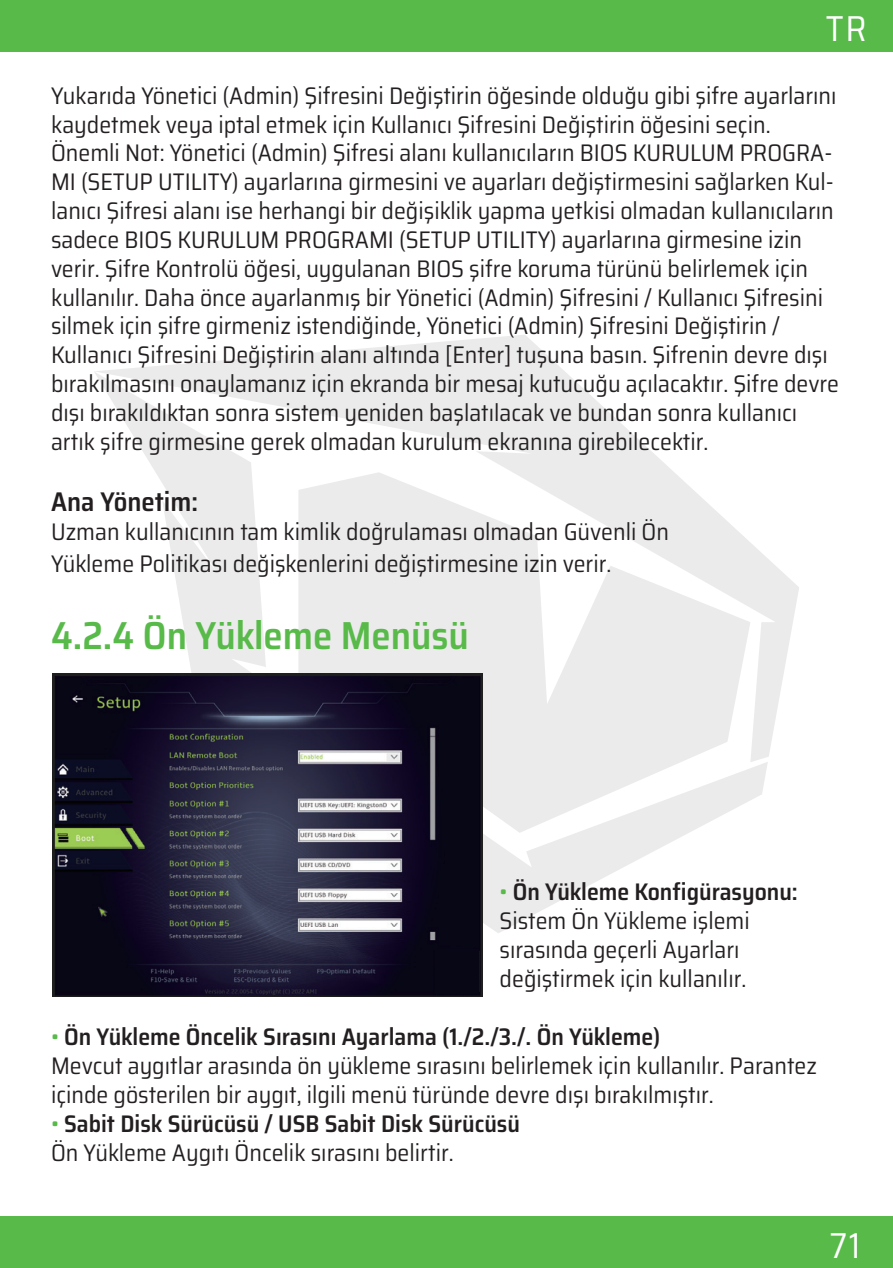
<style>
.page{position:relative;width:893px;height:1268px;background:#fff}
.page>*{position:absolute;margin:0;border:0;box-sizing:border-box;transform-origin:0 0}
.Başlık_Lvl-2{font:600 semi-condensed 39px "Saira";color:#58ba49}
.t1{font:semi-condensed 36px "Saira";color:#fff}
.t2{font:600 semi-condensed 27px "Saira";color:#231f20}
.t3{font:semi-condensed 24px/28.8px "Saira";color:#231f20}
.t4{font:600 semi-condensed 24px "Saira";color:#231f20}
.s1{color:#58ba49}
.s2{font-weight:600}
.s3{font-weight:400;color:#58ba49}
</style>
<div class="page">
<div style="left:0;top:0;width:893px;height:51px;background:#58ba49"></div>
<div style="left:0;top:1216px;width:893px;height:51px;background:#58ba49"></div>
<svg style="left:104px;top:335px;width:695px;height:422px"></svg>
<svg style="left:94px;top:371px;width:674px;height:562px"></svg>
<svg style="left:298px;top:472px;width:452px;height:360px;fill:#ebebec"></svg>
<img style="left:53px;top:673px;width:429px;height:323px">
<div style="left:435px;top:948px;width:44px;height:45px;background:#070715"></div>
<h2 class="t1" style="left:826px;top:-1px;width:42px">TR</h2>
<p class="t3" style="left:51px;top:80px;width:787px">Yukarıda Yönetici (Admin) Şifresini Değiştirin öğesinde olduğu gibi şifre ayarlarını kaydetmek veya iptal etmek için Kullanıcı Şifresini Değiştirin öğesini seçin.</p>
<p class="t3" style="left:51px;top:138px;width:790px">Önemli Not: Yönetici (Admin) Şifresi alanı kullanıcıların BIOS KURULUM PROGRA-MI (SETUP UTILITY) ayarlarına girmesini ve ayarları değiştirmesini sağlarken Kul&shy;lanıcı Şifresi alanı ise herhangi bir değişiklik yapma yetkisi olmadan kullanıcıların sadece BIOS KURULUM PROGRAMI (SETUP UTILITY) ayarlarına girmesine izin verir. Şifre Kontrolü öğesi, uygulanan BIOS şifre koruma türünü belirlemek için kullanılır. Daha önce ayarlanmış bir Yönetici (Admin) Şifresini / Kullanıcı Şifresini silmek için şifre girmeniz istendiğinde, Yönetici (Admin) Şifresini Değiştirin / Kullanıcı Şifresini Değiştirin alanı altında [Enter] tuşuna basın. Şifrenin devre dışı bırakılmasını onaylamanız için ekranda bir mesaj kutucuğu açılacaktır. Şifre devre dışı bırakıldıktan sonra sistem yeniden başlatılacak ve bundan sonra kullanıcı artık şifre girmesine gerek olmadan kurulum ekranına girebilecektir.</p>
<p class="t2" style="left:51px;top:479px;width:149px">Ana Yönetim:</p>
<p class="t3" style="left:51px;top:516px;width:619px">Uzman kullanıcının tam kimlik doğrulaması olmadan Güvenli Ön</p>
<p class="t3" style="left:51px;top:548px;width:562px">Yükleme Politikası değişkenlerini değiştirmesine izin verir.</p>
<p class="Başlık_Lvl-2" style="left:51px;top:604px;width:419px">4.2.4 Ön Yükleme Menüsü</p>
<p class="t3" style="left:500px;top:876px;width:300px"><span class="s1">•</span> <span class="s2">Ön Yükleme Konfigürasyonu:<br></span>Sistem Ön Yükleme işlemi sırasında geçerli Ayarları değiştirmek için kullanılır.</p>
<p class="t4" style="left:51px;top:1017px;width:611px"><span class="s3">•</span> Ön Yükleme Öncelik Sırasını Ayarlama (1./2./3./. Ön Yükleme)</p>
<p class="t3" style="left:51px;top:1050px;width:767px">Mevcut aygıtlar arasında ön yükleme sırasını belirlemek için kullanılır. Parantez içinde gösterilen bir aygıt, ilgili menü türünde devre dışı bırakılmıştır.</p>
<p class="t4" style="left:51px;top:1103px;width:470px"><span class="s3">•</span> Sabit Disk Sürücüsü / USB Sabit Disk Sürücüsü</p>
<p class="t3" style="left:51px;top:1136px;width:404px">Ön Yükleme Aygıtı Öncelik sırasını belirtir.</p>
<h2 class="t1" style="left:830px;top:1215px;width:32px">71</h2>
</div>
